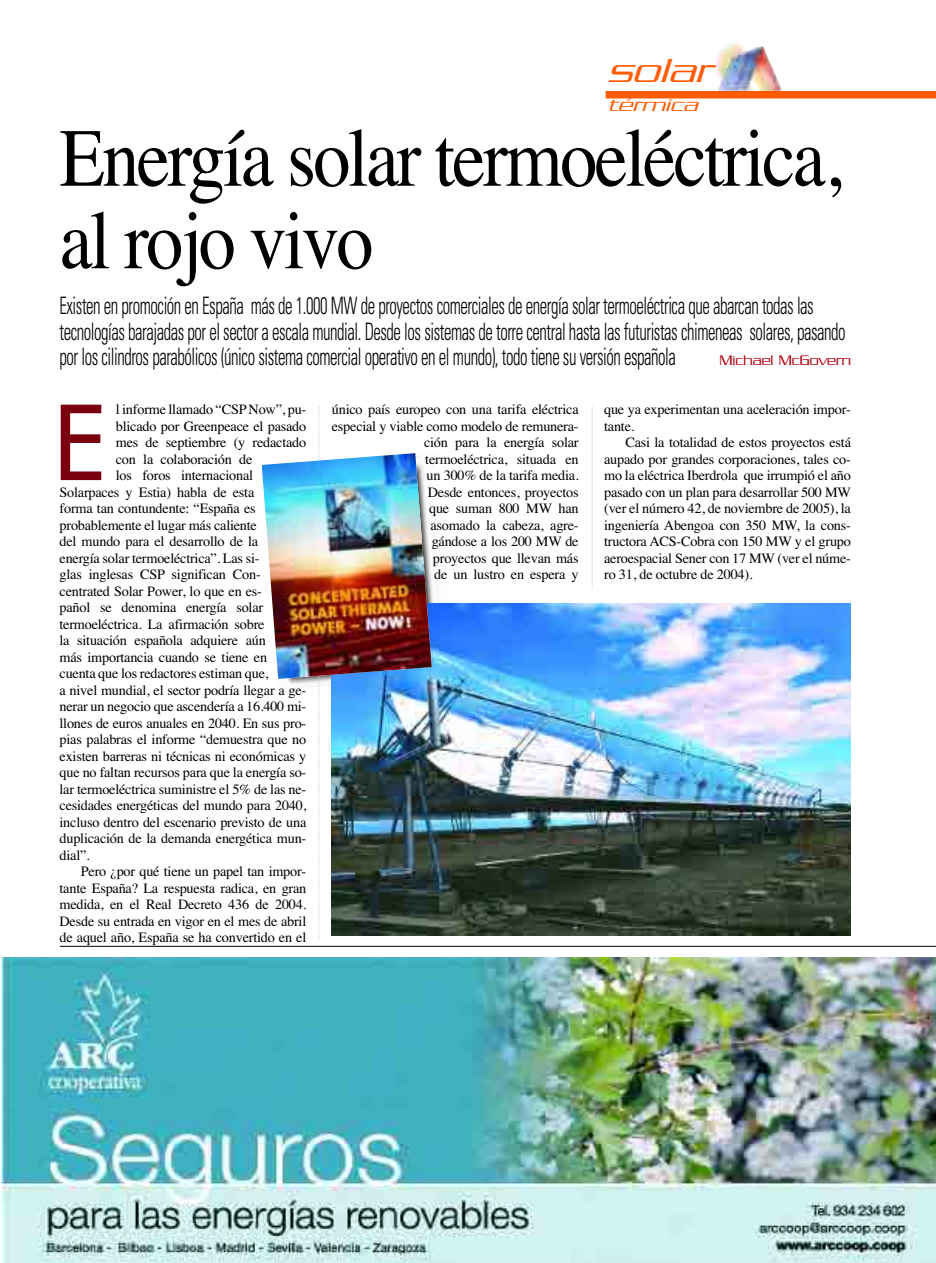
<style>
.page{position:relative;width:936px;height:1263px;background:#fff}
.page>*{position:absolute;margin:0;border:0;box-sizing:border-box;transform-origin:0 0}
.t1{font:100.05px "Futura";color:#7b000f}
.t2{font:82.5px/82.5px "Times";letter-spacing:-.035em;color:#000;scale:.9 1}
.t3{font:italic 300 36px "Serpentine";color:#ff5b00;scale:1.25 1}
.t4{font:300 condensed 24px/25.5px "Univers";letter-spacing:-.025em;color:#000;scale:.7 1}
.t5{font:italic 300 19.5px "Serpentine";color:#ff5b00;scale:1.25 1}
.t6{font:300 15px "Serpentine";color:#b3000f}
.t7{font:14.25px/16.5px "Times";letter-spacing:-.015em;color:#000;text-align:right}
</style>
<div class="page">
<img style="left:716px;top:43px;width:66px;height:48px">
<div style="left:605px;top:91px;width:330px;height:7px;background:#ff5b00"></div>
<img style="left:454px;top:603px;width:396px;height:332px">
<hr style="left:60px;top:946px;width:875px;height:1px;background:#000">
<img style="left:2px;top:957px;width:933px;height:306px">
<svg style="left:591px;top:406px;width:1px;height:182px"></svg>
<img style="left:288px;top:406px;width:166px;height:535px">
<img style="left:262px;top:453px;width:169px;height:226px">
<h3 class="t3" style="left:607px;top:59px;width:85px">solar</h3>
<h3 class="t5" style="left:607px;top:99px;width:74px">térmica</h3>
<h2 class="t2" style="left:60px;top:116px;width:870px">Energía solar termoeléctrica, al rojo vivo</h2>
<p class="t4" style="left:60px;top:295px;width:1124px">Existen en promoción en España más de 1.000 MW de proyectos comerciales de energía solar termoeléctrica que abarcan todas las tecnologías barajadas por el sector a escala mundial. Desde los sistemas de torre central hasta las futuristas chimeneas solares, pasando por los cilindros parabólicos (único sistema comercial operativo en el mundo), todo tiene su versión española</p>
<p class="t6" style="left:719px;top:355px;width:133px">Michael McGovern</p>
<h1 class="t1" style="left:53px;top:393px;width:54px">E</h1>
<p class="t7" style="left:116px;top:401px;width:192px">l informe llamado “CSP Now”, pu-</p>
<p class="t7" style="left:116px;top:417px;width:192px">blicado por Greenpeace el pasado</p>
<p class="t7" style="left:116px;top:434px;width:192px">mes de septiembre (y redactado</p>
<p class="t7" style="left:116px;top:450px;width:138px">con la colaboración de</p>
<p class="t7" style="left:116px;top:467px;width:139px">los foros internacional</p>
<p class="t7" style="left:60px;top:483px;width:196px">Solarpaces y Estia) habla de esta</p>
<p class="t7" style="left:60px;top:500px;width:197px">forma tan contundente: “España es</p>
<p class="t7" style="left:60px;top:516px;width:199px">probablemente el lugar más caliente</p>
<p class="t7" style="left:60px;top:533px;width:200px">del mundo para el desarrollo de la</p>
<p class="t7" style="left:60px;top:549px;width:201px">energía solar termoeléctrica”. Las si-</p>
<p class="t7" style="left:60px;top:566px;width:203px">glas inglesas CSP significan Con-</p>
<p class="t7" style="left:60px;top:582px;width:204px">centrated Solar Power, lo que en es-</p>
<p class="t7" style="left:60px;top:599px;width:205px">pañol se denomina energía solar</p>
<p class="t7" style="left:60px;top:615px;width:206px">termoeléctrica. La afirmación sobre</p>
<p class="t7" style="left:60px;top:632px;width:208px">la situación española adquiere aún</p>
<p class="t7" style="left:60px;top:648px;width:209px">más importancia cuando se tiene en</p>
<p class="t7" style="left:60px;top:665px;width:210px">cuenta que los redactores estiman que,</p>
<p class="t7" style="left:60px;top:681px;width:248px">a nivel mundial, el sector podría llegar a ge-</p>
<p class="t7" style="left:60px;top:698px;width:248px">nerar un negocio que ascendería a 16.400 mi-</p>
<p class="t7" style="left:60px;top:714px;width:248px">llones de euros anuales en 2040. En sus pro-</p>
<p class="t7" style="left:60px;top:731px;width:248px">pias palabras el informe “demuestra que no</p>
<p class="t7" style="left:60px;top:747px;width:248px">existen barreras ni técnicas ni económicas y</p>
<p class="t7" style="left:60px;top:764px;width:248px">que no faltan recursos para que la energía so-</p>
<p class="t7" style="left:60px;top:780px;width:248px">lar termoeléctrica suministre el 5% de las ne-</p>
<p class="t7" style="left:60px;top:797px;width:248px">cesidades energéticas del mundo para 2040,</p>
<p class="t7" style="left:60px;top:813px;width:248px">incluso dentro del escenario previsto de una</p>
<p class="t7" style="left:60px;top:830px;width:248px">duplicación de la demanda energética mun-</p>
<p class="t7" style="left:60px;top:846px;width:32px">dial”.</p>
<p class="t7" style="left:81px;top:863px;width:227px">Pero ¿por qué tiene un papel tan impor-</p>
<p class="t7" style="left:60px;top:879px;width:248px">tante España? La respuesta radica, en gran</p>
<p class="t7" style="left:60px;top:896px;width:248px">medida, en el Real Decreto 436 de 2004.</p>
<p class="t7" style="left:60px;top:912px;width:248px">Desde su entrada en vigor en el mes de abril</p>
<p class="t7" style="left:60px;top:929px;width:248px">de aquel año, España se ha convertido en el</p>
<p class="t7" style="left:332px;top:401px;width:248px">único país europeo con una tarifa eléctrica especial y viable como modelo de remunera&shy;ción para la energía solar<br>termoeléctrica, situada en<br>un 300% de la tarifa media.<br>Desde entonces, proyectos<br>que suman 800 MW han<br>asomado la cabeza, agre-<br>gándose a los 200 MW de<br>proyectos que llevan más<br>de un lustro en espera y</p>
<p class="t7" style="left:604px;top:401px;width:248px;text-align:left">que ya experimentan una aceleración impor&shy;tante.</p>
<p class="t7" style="left:604px;top:434px;width:248px;text-align:justify;text-indent:21px">Casi la totalidad de estos proyectos está aupado por grandes corporaciones, tales co&shy;mo la eléctrica Iberdrola que irrumpió el año pasado con un plan para desarrollar 500 MW (ver el número 42, de noviembre de 2005), la ingeniería Abengoa con 350 MW, la cons&shy;tructora ACS-Cobra con 150 MW y el grupo aeroespacial Sener con 17 MW (ver el núme&shy;ro 31, de octubre de 2004).</p>
</div>
